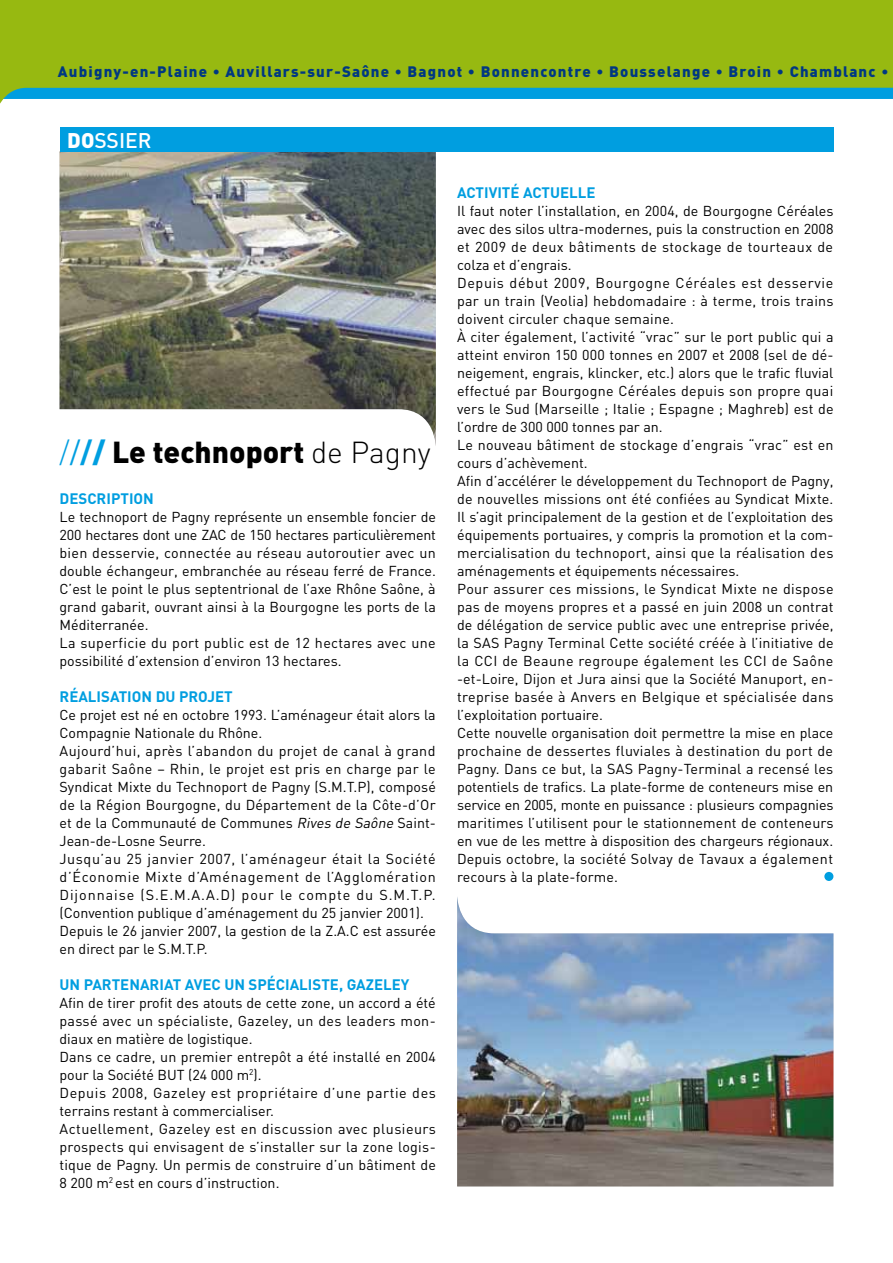
<style>
.page{position:relative;width:893px;height:1263px;background:#fff}
.page>*{position:absolute;margin:0;border:0;box-sizing:border-box;transform-origin:0 0}
.t1{font:900 30px "DIN";color:#000}
.t2{font:500 21px "DIN";color:#fff}
.t3{font:900 15px "DIN";letter-spacing:.08em;color:#003882}
.t4{font:700 15px "DIN";color:#009ee0}
.t5{font:14.25px/18px "DIN";letter-spacing:.005em;color:#000}
.s1{font-weight:900}
.s2{font-weight:300;color:#009ee0}
.s3{font-weight:400;color:#009ee0}
.s4{font-weight:700;color:#009ee0}
.s5{color:#009ee0}
.s6{font-weight:300}
.s7{font-style:italic}
</style>
<div class="page">
<img style="left:60px;top:171px;width:376px;height:275px">
<svg style="left:0;top:0;width:893px;height:171px;fill:#97b911"></svg>
<div style="left:60px;top:128px;width:773px;height:24px;background:#009ee0"></div>
<div style="left:824px;top:872px;width:9px;height:9px;background:#009ee0;border-radius:50%"></div>
<img style="left:457px;top:897px;width:376px;height:289px">
<p class="t3" style="left:58px;top:61px;width:832px">Aubigny-en-Plaine • Auvillars-sur-Saône • Bagnot • Bonnencontre • Bousselange • Broin • Chamblanc •</p>
<h2 class="t2" style="left:67px;top:127px;width:86px"><span class="s1">DO</span>SSIER</h2>
<h1 class="t1" style="left:60px;top:432px;width:373px"><span class="s2">/</span><span class="s3">/</span><span class="s4">/</span><span class="s5">/</span> Le technoport <span class="s6">de Pagny</span></h1>
<p class="t4" style="left:60px;top:489px;width:10px">DES</p>
<p class="t4" style="left:87px;top:489px;width:68px">CRIPTION</p>
<p class="t5" style="left:60px;top:508px;width:378px">Le technoport de Pagny représente un ensemble foncier de 200 hectares dont une ZAC de 150 hectares particulièrement bien desservie, connectée au réseau autoroutier avec un double échangeur, embranchée au réseau ferré de France.<br>C’est le point le plus septentrional de l’axe Rhône Saône, à grand gabarit, ouvrant ainsi à la Bourgogne les ports de la Méditerranée.<br>La superficie du port public est de 12 hectares avec une possibilité d’extension d’environ 13 hectares.</p>
<p class="t4" style="left:60px;top:687px;width:130px">RÉALISATION DU PROJE</p>
<p class="t4" style="left:224px;top:687px;width:10px">T</p>
<p class="t5" style="left:60px;top:706px;width:378px">Ce projet est né en octobre 1993. L’aménageur était alors la Compagnie Nationale du Rhône.<br>Aujourd’hui, après l’abandon du projet de canal à grand gabarit Saône – Rhin, le projet est pris en charge par le Syndicat Mixte du Technoport de Pagny (S.M.T.P), composé de la Région Bourgogne, du Département de la Côte-d’Or et de la Communauté de Communes <span class="s7">Rives de Saône</span> Saint-Jean-de-Losne Seurre.<br>Jusqu’au 25 janvier 2007, l’aménageur était la Société d’Économie Mixte d’Aménagement de l’Agglomération Dijonnaise (S.E.M.A.A.D) pour le compte du S.M.T.P. (Convention publique d’aménagement du 25 janvier 2001).<br>Depuis le 26 janvier 2007, la gestion de la Z.A.C est assurée en direct par le S.M.T.P.</p>
<p class="t4" style="left:60px;top:975px;width:351px">UN PARTENARIAT AVEC UN SPÉCIALISTE, GAZELEY</p>
<p class="t5" style="left:60px;top:994px;width:378px">Afin de tirer profit des atouts de cette zone, un accord a été passé avec un spécialiste, Gazeley, un des leaders mon&shy;diaux en matière de logistique.<br>Dans ce cadre, un premier entrepôt a été installé en 2004 pour la Société BUT (24 000 m<sup>2</sup>).<br>Depuis 2008, Gazeley est propriétaire d’une partie des terrains restant à commercialiser.<br>Actuellement, Gazeley est en discussion avec plusieurs prospects qui envisagent de s’installer sur la zone logis&shy;tique de Pagny. Un permis de construire d’un bâtiment de 8 200 m<sup>2</sup> est en cours d’instruction.</p>
<p class="t4" style="left:457px;top:183px;width:113px">ACTIVITÉ ACTUELLE</p>
<p class="t5" style="left:457px;top:202px;width:378px">Il faut noter l’installation, en 2004, de Bourgogne Céréales avec des silos ultra-modernes, puis la construction en 2008 et 2009 de deux bâtiments de stockage de tourteaux de colza et d’engrais.<br>Depuis début 2009, Bourgogne Céréales est desservie par un train (Veolia) hebdomadaire : à terme, trois trains doivent circuler chaque semaine.<br>À citer également, l’activité “vrac” sur le port public qui a atteint environ 150 000 tonnes en 2007 et 2008 (sel de dé&shy;neigement, engrais, klincker, etc.) alors que le trafic fluvial effectué par Bourgogne Céréales depuis son propre quai vers le Sud (Marseille ; Italie ; Espagne ; Maghreb) est de l’ordre de 300 000 tonnes par an.<br>Le nouveau bâtiment de stockage d’engrais “vrac” est en cours d’achèvement.<br>Afin d’accélérer le développement du Technoport de Pagny, de nouvelles missions ont été confiées au Syndicat Mixte.<br>Il s’agit principalement de la gestion et de l’exploitation des équipements portuaires, y compris la promotion et la com&shy;mercialisation du technoport, ainsi que la réalisation des aménagements et équipements nécessaires.<br>Pour assurer ces missions, le Syndicat Mixte ne dispose pas de moyens propres et a passé en juin 2008 un contrat de délégation de service public avec une entreprise privée, la SAS Pagny Terminal Cette société créée à l’initiative de la CCI de Beaune regroupe également les CCI de Saône -et-Loire, Dijon et Jura ainsi que la Société Manuport, en&shy;treprise basée à Anvers en Belgique et spécialisée dans l’exploitation portuaire.<br>Cette nouvelle organisation doit permettre la mise en place prochaine de dessertes fluviales à destination du port de Pagny. Dans ce but, la SAS Pagny-Terminal a recensé les potentiels de trafics. La plate-forme de conteneurs mise en service en 2005, monte en puissance : plusieurs compagnies maritimes l’utilisent pour le stationnement de conteneurs en vue de les mettre à disposition des chargeurs régionaux.<br>Depuis octobre, la société Solvay de Tavaux a également recours à la plate-forme.</p>
</div>
